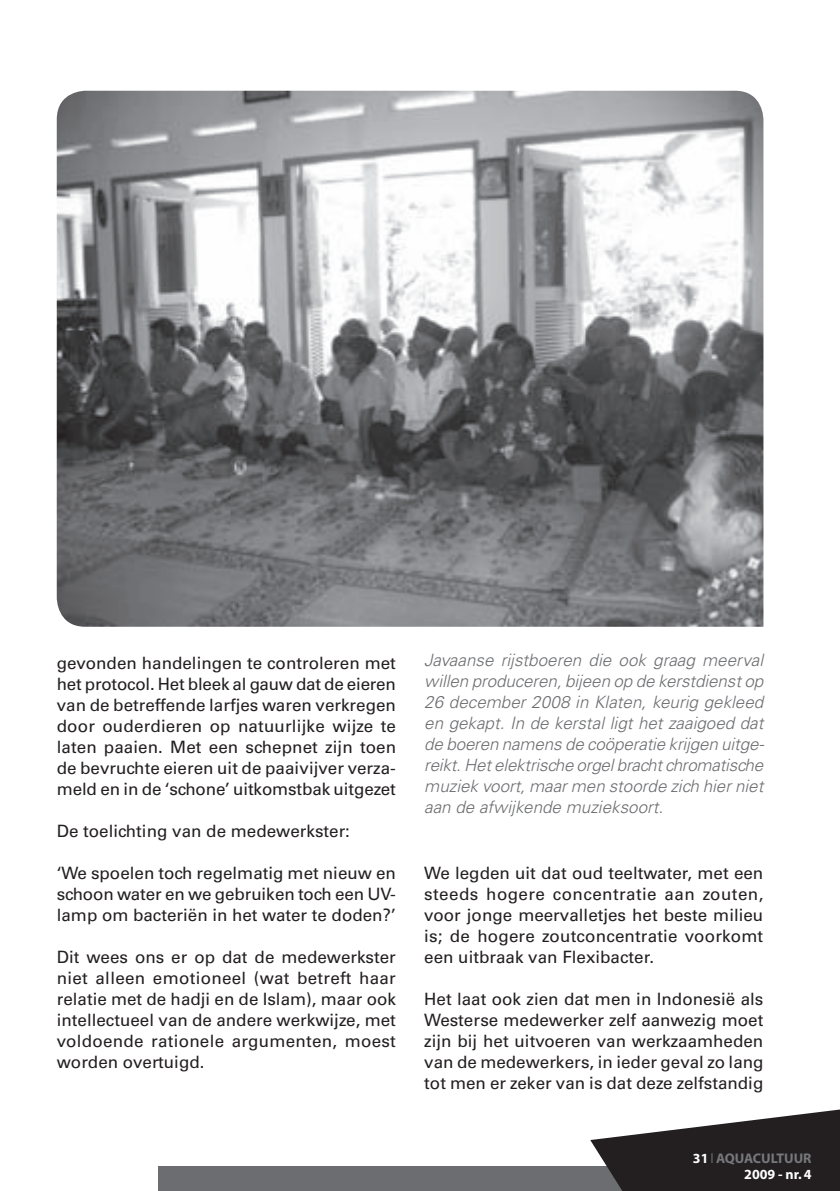
<style>
.page{position:relative;width:840px;height:1191px;background:#fff}
.page>*{position:absolute;margin:0;border:0;box-sizing:border-box;transform-origin:0 0}
.t1{font:17px/21px "Univers";color:#231f20;text-align:justify}
.t2{font:italic 300 17px/21px "Univers";color:#6c6d70;text-align:justify}
.t3{font:700 14px/16px "Myriad";color:#fff;text-align:right}
.s1{color:#76787b}
</style>
<div class="page">
<div style="left:159px;top:1166px;width:680px;height:25px;background:#6c6d70"></div>
<svg style="left:590px;top:1109px;width:249px;height:82px"></svg>
<div style="left:686px;top:1146px;width:139px;height:45px;background:#231f20"></div>
<img style="left:57px;top:91px;width:706px;height:536px">
<p class="t1" style="left:57px;top:652px;width:341px">gevonden handelingen te controleren met het protocol. Het bleek al gauw dat de eieren van de betreffende larfjes waren verkregen door ouderdieren op natuurlijke wijze te laten paaien. Met een schepnet zijn toen de bevruchte eieren uit de paaivijver verza&shy;meld en in de ‘schone’ uitkomstbak uitgezet</p>
<p class="t1" style="left:57px;top:820px;width:294px">De toelichting van de medewerkster:</p>
<p class="t1" style="left:57px;top:862px;width:340px">‘We spoelen toch regelmatig met nieuw en schoon water en we gebruiken toch een UV&shy;lamp om bacteriën in het water te doden?’</p>
<p class="t1" style="left:57px;top:946px;width:340px">Dit wees ons er op dat de medewerkster niet alleen emotioneel (wat betreft haar relatie met de hadji en de Islam), maar ook intellectueel van de andere werkwijze, met voldoende rationele argumenten, moest worden overtuigd.</p>
<p class="t2" style="left:424px;top:649px;width:341px">Javaanse rijstboeren die ook graag meerval willen produceren, bijeen op de kerstdienst op 26 december 2008 in Klaten, keurig gekleed en gekapt. In de kerstal ligt het zaaigoed dat de boeren namens de coöperatie krijgen uitge&shy;reikt. Het elektrische orgel bracht chromatische muziek voort, maar men stoorde zich hier niet aan de afwijkende muzieksoort.</p>
<p class="t1" style="left:424px;top:862px;width:340px">We legden uit dat oud teeltwater, met een steeds hogere concentratie aan zouten, voor jonge meervalletjes het beste milieu is; de hogere zoutconcentratie voorkomt een uitbraak van Flexibacter.</p>
<p class="t1" style="left:424px;top:988px;width:340px">Het laat ook zien dat men in Indonesië als Westerse medewerker zelf aanwezig moet zijn bij het uitvoeren van werkzaamheden van de medewerkers, in ieder geval zo lang tot men er zeker van is dat deze zelfstandig</p>
<p class="t3" style="left:692px;top:1151px;width:120px">31 <span class="s1">❘ AQUACULTUUR<br></span>2009 - NR. 4</p>
</div>
